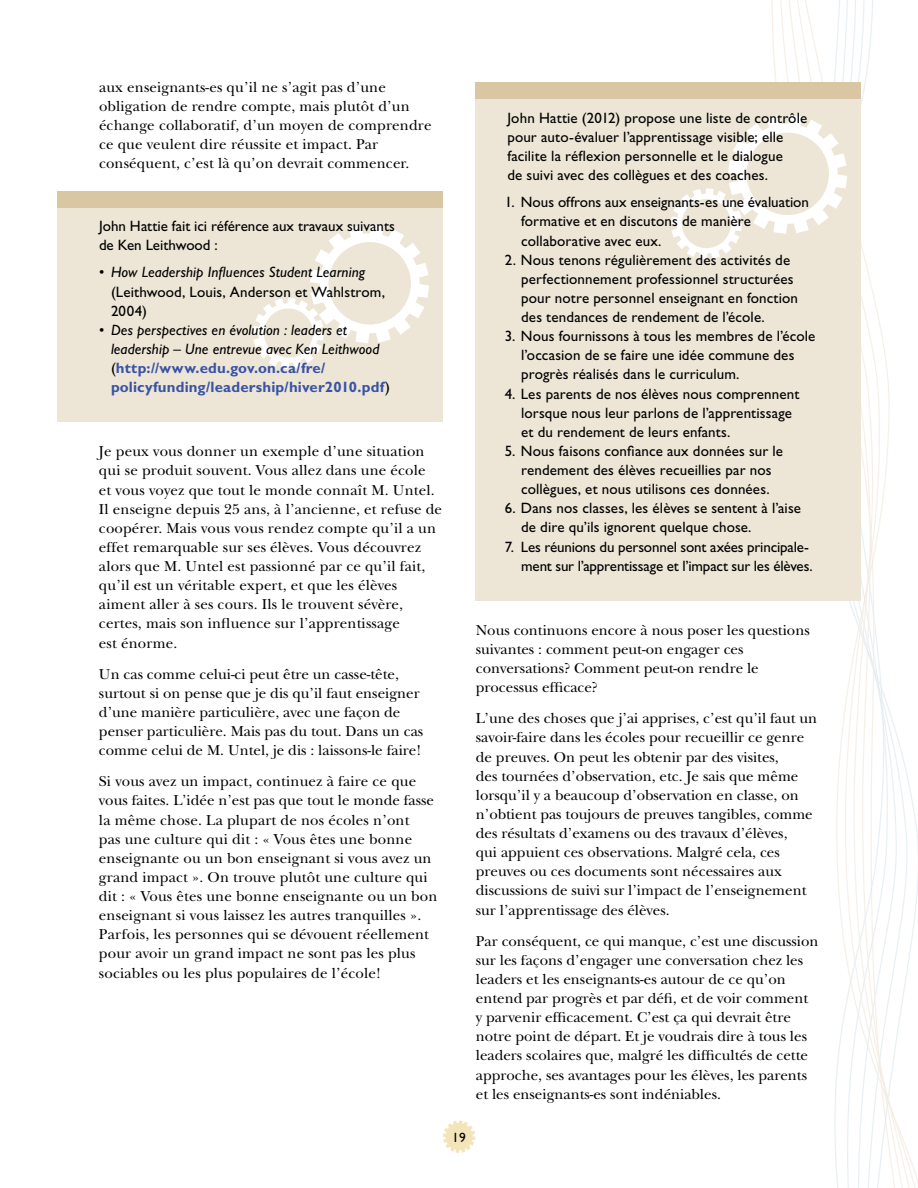
<style>
.page{position:relative;width:918px;height:1188px;background:#fff}
.page>*{position:absolute;margin:0;border:0;box-sizing:border-box;transform-origin:0 0}
.Body_copy{font:15px/19.2px "New Baskerville";color:#000}
.Sidebar_2nd_col-firs{font:15px/19.2px "Gill Sans Std";letter-spacing:.01em;color:#000}
.t1{font:italic 15px/19.2px "Gill Sans Std";letter-spacing:.01em;color:#000}
.Sidebar_2nd_col-firs-2{font:15px/19.2px "Gill Sans Std";letter-spacing:-.01em;color:#000;text-align:right}
.Sidebar_1st_col-firs{font:15px/19.2px "Gill Sans Std";color:#000}
.t2{font:13.5px "Gill Sans Std";color:#000}
.s1{font-style:italic}
.s2{font-style:normal}
.s3{font-weight:700;font-style:normal;color:#3953a4}
</style>
<div class="page">
<svg style="left:443px;top:1121px;width:32px;height:32px"></svg>
<div style="left:57px;top:206px;width:385px;height:216px;background:#ede6d7"></div>
<div style="left:57px;top:191px;width:385px;height:17px;background:#d9c6a2"></div>
<svg style="left:253px;top:224px;width:176px;height:145px"></svg>
<div style="left:476px;top:98px;width:385px;height:503px;background:#ede6d7"></div>
<div style="left:476px;top:82px;width:385px;height:17px;background:#d9c6a2"></div>
<svg style="left:671px;top:0;width:247px;height:1188px"></svg>
<p class="Body_copy" style="left:99px;top:78px;width:334px">aux enseignants-es qu’il ne s’agit pas d’une obligation de rendre compte, mais plutôt d’un échange collaboratif, d’un moyen de comprendre ce que veulent dire réussite et impact. Par conséquent, c’est là qu’on devrait commencer.</p>
<p class="Sidebar_1st_col-firs" style="left:99px;top:216px;width:297px">John Hattie fait ici référence aux travaux suivants de Ken Leithwood :</p>
<p class="Sidebar_2nd_col-firs" style="left:111px;top:263px;width:276px;text-indent:-12px">• <span class="s1">How Leadership Influences Student Learning </span>(Leithwood, Louis, Anderson et Wahlstrom,<br>2004)</p>
<p class="t1" style="left:111px;top:320px;width:281px;text-indent:-12px"><span class="s2">•</span> Des perspectives en évolution : leaders et leadership – Une entrevue avec Ken Leithwood <span class="s2">(</span><span class="s3">http://www.edu.gov.on.ca/fre/ policyfunding/leadership/hiver2010.pdf</span><span class="s2">)</span></p>
<p class="Body_copy" style="left:99px;top:442px;width:345px">Je peux vous donner un exemple d’une situation qui se produit souvent. Vous allez dans une école<br>et vous voyez que tout le monde connaît M. Untel.<br>Il enseigne depuis 25 ans, à l’ancienne, et refuse de coopérer. Mais vous vous rendez compte qu’il a un effet remarquable sur ses élèves. Vous découvrez alors que M. Untel est passionné par ce qu’il fait, qu’il est un véritable expert, et que les élèves aiment aller à ses cours. Ils le trouvent sévère, certes, mais son influence sur l’apprentissage<br>est énorme.</p>
<p class="Body_copy" style="left:99px;top:664px;width:326px">Un cas comme celui-ci peut être un casse-tête, surtout si on pense que je dis qu’il faut enseigner d’une manière particulière, avec une façon de penser particulière. Mais pas du tout. Dans un cas comme celui de M. Untel, je dis : laissons-le faire!</p>
<p class="Body_copy" style="left:99px;top:772px;width:340px">Si vous avez un impact, continuez à faire ce que vous faites. L’idée n’est pas que tout le monde fasse la même chose. La plupart de nos écoles n’ont<br>pas une culture qui dit : « Vous êtes une bonne enseignante ou un bon enseignant si vous avez un grand impact ». On trouve plutôt une culture qui dit : « Vous êtes une bonne enseignante ou un bon enseignant si vous laissez les autres tranquilles ».<br>Parfois, les personnes qui se dévouent réellement pour avoir un grand impact ne sont pas les plus sociables ou les plus populaires de l’école!</p>
<p class="Sidebar_2nd_col-firs" style="left:507px;top:108px;width:301px">John Hattie (2012) propose une liste de contrôle pour auto-évaluer l’apprentissage visible; elle facilite la réflexion personnelle et le dialogue<br>de suivi avec des collègues et des coaches.</p>
<p class="Sidebar_2nd_col-firs" style="left:521px;top:193px;width:289px;text-indent:-16px">1. Nous offrons aux enseignants-es une évaluation formative et en discutons de manière collaborative avec eux.</p>
<p class="Sidebar_2nd_col-firs" style="left:521px;top:250px;width:278px;text-indent:-16px">2. Nous tenons régulièrement des activités de perfectionnement professionnel structurées pour notre personnel enseignant en fonction des tendances de rendement de l’école.</p>
<p class="Sidebar_2nd_col-firs" style="left:521px;top:327px;width:296px;text-indent:-16px">3. Nous fournissons à tous les membres de l’école l’occasion de se faire une idée commune des progrès réalisés dans le curriculum.</p>
<p class="Sidebar_2nd_col-firs" style="left:521px;top:384px;width:280px;text-indent:-16px">4. Les parents de nos élèves nous comprennent lorsque nous leur parlons de l’apprentissage et du rendement de leurs enfants.</p>
<p class="Sidebar_2nd_col-firs" style="left:505px;top:441px;width:280px;text-align:center">5. Nous faisons confiance aux données sur le rendement des élèves recueillies par nos collègues, et nous utilisons ces données.</p>
<p class="Sidebar_2nd_col-firs" style="left:521px;top:499px;width:281px;text-indent:-16px">6. Dans nos classes, les élèves se sentent à l’aise de dire qu’ils ignorent quelque chose.</p>
<p class="Sidebar_2nd_col-firs-2" style="left:505px;top:537px;width:309px">7. Les réunions du personnel sont axées principale&shy;ment sur l’apprentissage et l’impact sur les élèves.</p>
<p class="Body_copy" style="left:476px;top:620px;width:335px">Nous continuons encore à nous poser les questions suivantes : comment peut-on engager ces conversations? Comment peut-on rendre le processus efficace?</p>
<p class="Body_copy" style="left:476px;top:709px;width:343px">L’une des choses que j’ai apprises, c’est qu’il faut un savoir-faire dans les écoles pour recueillir ce genre de preuves. On peut les obtenir par des visites,<br>des tournées d’observation, etc. Je sais que même lorsqu’il y a beaucoup d’observation en classe, on n’obtient pas toujours de preuves tangibles, comme des résultats d’examens ou des travaux d’élèves,<br>qui appuient ces observations. Malgré cela, ces preuves ou ces documents sont nécessaires aux discussions de suivi sur l’impact de l’enseignement sur l’apprentissage des élèves.</p>
<p class="Body_copy" style="left:476px;top:931px;width:344px">Par conséquent, ce qui manque, c’est une discussion sur les façons d’engager une conversation chez les leaders et les enseignants-es autour de ce qu’on entend par progrès et par défi, et de voir comment<br>y parvenir efficacement. C’est ça qui devrait être notre point de départ. Et je voudrais dire à tous les leaders scolaires que, malgré les difficultés de cette approche, ses avantages pour les élèves, les parents et les enseignants-es sont indéniables.</p>
<p class="t2" style="left:452px;top:1129px;width:15px">19</p>
</div>
